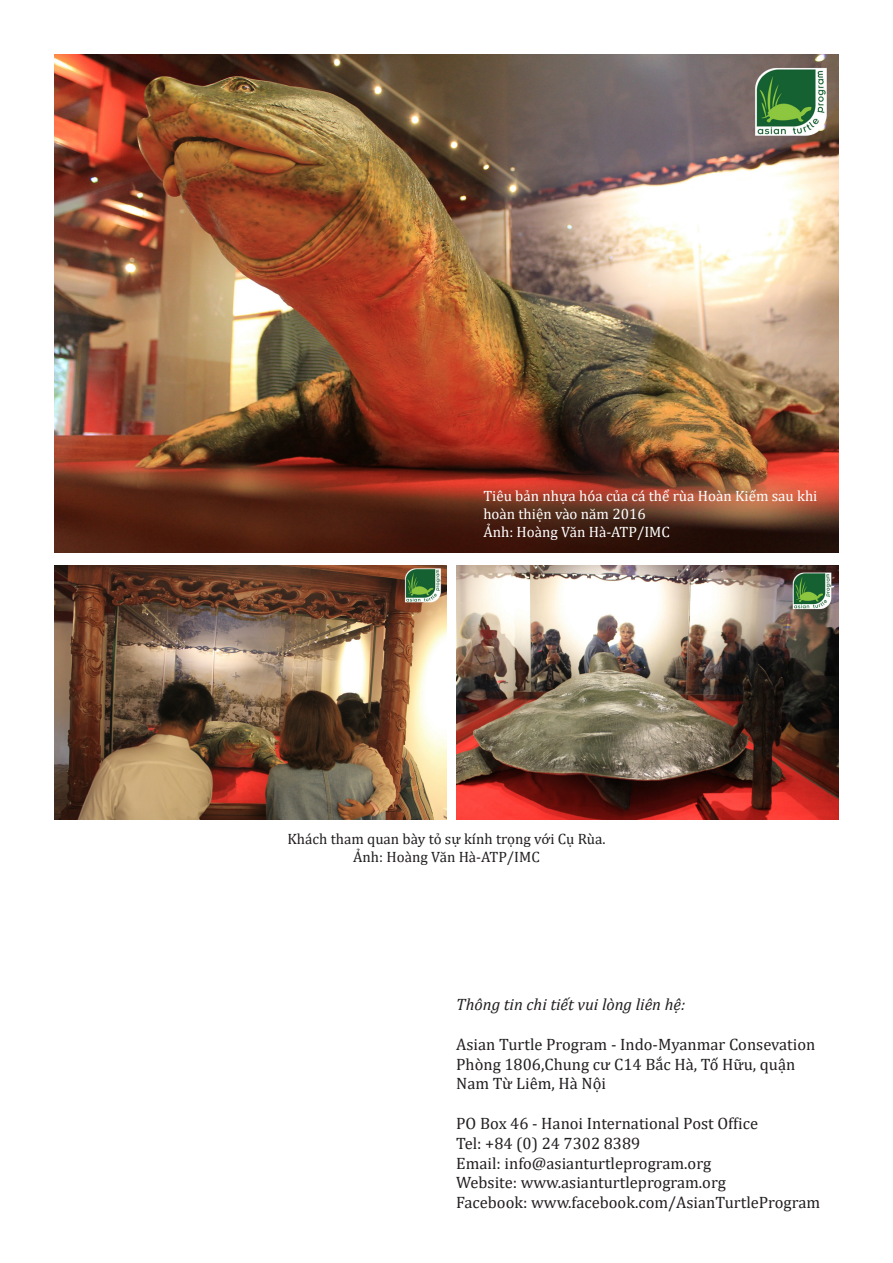
<style>
.page{position:relative;width:893px;height:1263px;background:#fff}
.page>*{position:absolute;margin:0;border:0;box-sizing:border-box;transform-origin:0 0}
.t1{font:16.5px "Cambria";color:#231f20}
.t2{font:italic 16.5px "Cambria";color:#231f20}
.t3{font:15px/18px "Cambria";color:#fff}
.t4{font:15px "Cambria";color:#231f20}
</style>
<div class="page">
<img style="left:54px;top:54px;width:785px;height:499px">
<img style="left:54px;top:566px;width:392px;height:253px">
<img style="left:456px;top:566px;width:383px;height:253px">
<p class="t3" style="left:483px;top:486px;width:336px">Tiêu bản nhựa hóa của cá thể rùa Hoàn Kiếm sau khi hoàn thiện vào năm 2016</p>
<p class="t3" style="left:483px;top:522px;width:188px">Ảnh: Hoàng Văn Hà-ATP/IMC</p>
<p class="t4" style="left:287px;top:830px;width:320px">Khách tham quan bày tỏ sự kính trọng với Cụ Rùa.</p>
<p class="t4" style="left:353px;top:848px;width:188px">Ảnh: Hoàng Văn Hà-ATP/IMC</p>
<p class="t2" style="left:456px;top:993px;width:231px">Thông tin chi tiết vui lòng liên hệ:</p>
<p class="t1" style="left:456px;top:1034px;width:361px">Asian Turtle Program - Indo-Myanmar Consevation</p>
<p class="t1" style="left:456px;top:1054px;width:340px">Phòng 1806,Chung cư C14 Bắc Hà, Tố Hữu, quận</p>
<p class="t1" style="left:456px;top:1074px;width:151px">Nam Từ Liêm, Hà Nội</p>
<p class="t1" style="left:456px;top:1114px;width:303px">PO Box 46 - Hanoi International Post Office</p>
<p class="t1" style="left:456px;top:1133px;width:186px">Tel: +84 (0) 24 7302 8389</p>
<p class="t1" style="left:456px;top:1153px;width:256px">Email: info@asianturtleprogram.org</p>
<p class="t1" style="left:456px;top:1173px;width:271px">Website: www.asianturtleprogram.org</p>
<p class="t1" style="left:456px;top:1193px;width:365px">Facebook: www.facebook.com/AsianTurtleProgram</p>
</div>
